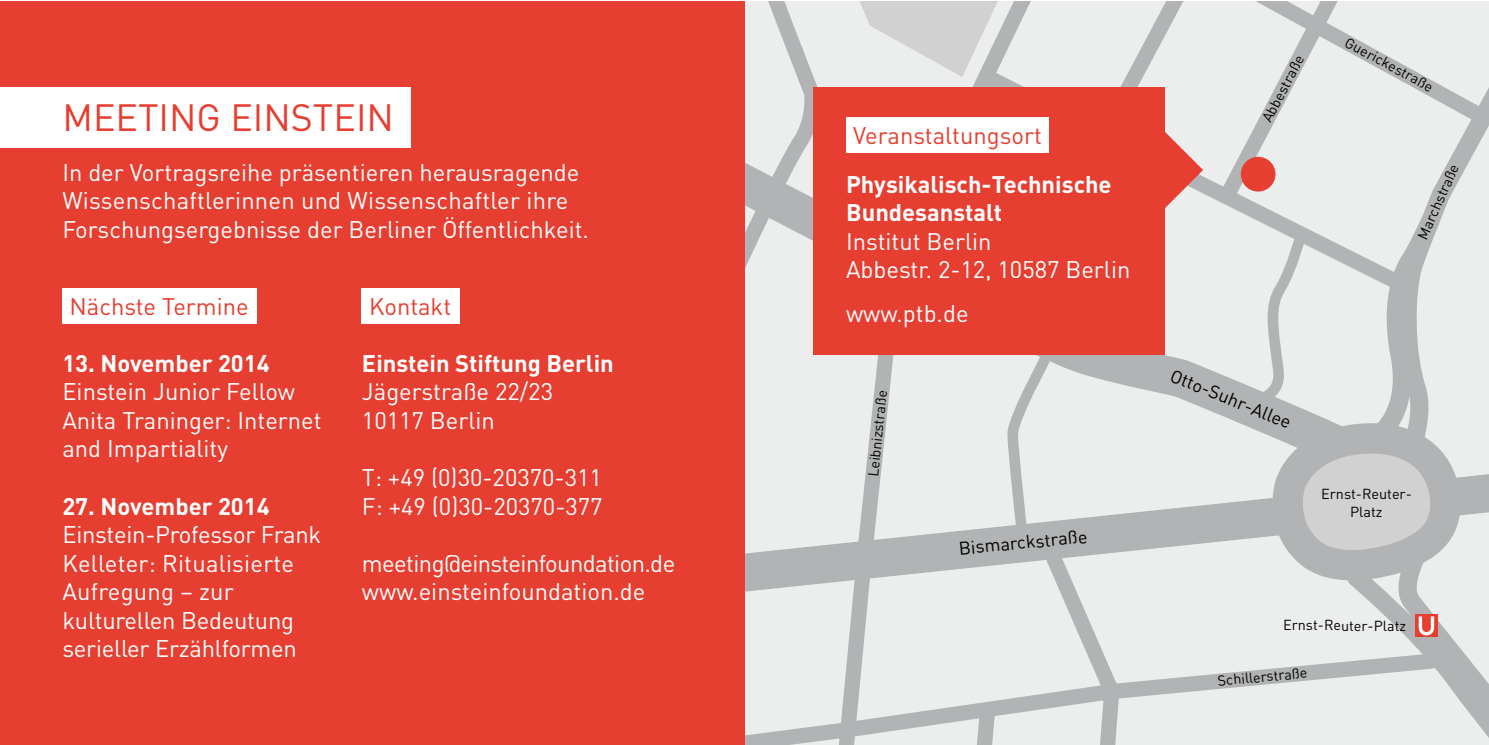
<style>
.page{position:relative;width:1489px;height:745px;background:#fff}
.page>*{position:absolute;margin:0;border:0;box-sizing:border-box;transform-origin:0 0}
.t1{font:37.5px "DIN Pro";color:#e63e30}
.t2{font:23.75px/28.5px "DIN Pro";color:#fff}
.t3{font:700 23.75px/28.5px "DIN Pro";color:#fff}
.t4{font:23.75px/28.5px "DIN Pro";letter-spacing:-.025em;color:#fff}
.t5{font:23.75px "DIN Pro";color:#e63e30}
.t6{font:18.25px "DIN";color:#000}
.t7{font:14.5px/17.2px "DIN";letter-spacing:-.005em;color:#000;text-align:center}
</style>
<div class="page">
<svg style="left:744px;top:135px;width:744px;height:609px;background:#ddd"></svg>
<svg style="left:1032px;top:135px;width:456px;height:221px;background:#e2e1e1"></svg>
<svg style="left:744px;top:364px;width:744px;height:298px;background:#dfe0e1"></svg>
<div style="left:1240px;top:157px;width:35px;height:34px;background:#e63e30;border-radius:50%"></div>
<svg style="left:1337px;top:533px;width:151px;height:211px;background:#dcdbdb"></svg>
<svg style="left:744px;top:2px;width:744px;height:133px;background:#e1e2e2"></svg>
<svg style="left:1244px;top:402px;width:237px;height:196px;background:#cccdcd"></svg>
<div style="left:0;top:2px;width:744px;height:742px;background:#e63e30"></div>
<div style="left:62px;top:288px;width:195px;height:36px;background:#fff"></div>
<div style="left:361px;top:288px;width:98px;height:36px;background:#fff"></div>
<div style="left:0;top:87px;width:410px;height:60px;background:#fff"></div>
<svg style="left:1164px;top:123px;width:38px;height:93px;background:#e69e97"></svg>
<div style="left:813px;top:87px;width:351px;height:267px;background:#e63e30"></div>
<div style="left:846px;top:118px;width:202px;height:35px;background:#fff"></div>
<h1 class="t1" style="left:62px;top:92px;width:333px">MEETING EINSTEIN</h1>
<p class="t2" style="left:62px;top:157px;width:528px">In der Vortragsreihe präsentieren herausragende<br>Wissenschaftlerinnen und Wissenschaftler ihre<br>Forschungsergebnisse der Berliner Öffentlichkeit.</p>
<p class="t5" style="left:69px;top:290px;width:181px">Nächste Termine</p>
<p class="t3" style="left:62px;top:348px;width:209px">13. November 2014</p>
<p class="t2" style="left:62px;top:376px;width:261px">Einstein Junior Fellow<br>Anita Traninger: Internet and Impartiality</p>
<p class="t3" style="left:62px;top:490px;width:209px">27. November 2014</p>
<p class="t2" style="left:62px;top:519px;width:260px">Einstein-Professor Frank<br>Kelleter: Ritualisierte<br>Aufregung – zur kulturellen Bedeutung serieller Erzählformen</p>
<p class="t5" style="left:369px;top:290px;width:84px">Kontakt</p>
<p class="t3" style="left:362px;top:348px;width:253px">Einstein Stiftung Berlin</p>
<p class="t2" style="left:362px;top:376px;width:193px">Jägerstraße 22/23<br>10117 Berlin</p>
<p class="t2" style="left:362px;top:462px;width:242px">T: +49 (0)30-20370-311<br>F: +49 (0)30-20370-377</p>
<p class="t4" style="left:362px;top:547px;width:315px">meeting@einsteinfoundation.de www.einsteinfoundation.de</p>
<p class="t5" style="left:853px;top:119px;width:190px">Veranstaltungsort</p>
<p class="t3" style="left:846px;top:169px;width:267px">Physikalisch-Technische<br>Bundesanstalt</p>
<p class="t2" style="left:846px;top:226px;width:286px">Institut Berlin<br>Abbestr. 2-12, 10587 Berlin</p>
<p class="t2" style="left:846px;top:298px;width:124px">www.ptb.de</p>
<p class="t7" style="left:864px;top:475px;width:88px;rotate:-84deg">Leibnizstraße</p>
<p class="t6" style="left:957px;top:536px;width:130px;rotate:-5deg">Bismarckstraße</p>
<p class="t7" style="left:1257px;top:117px;width:75px;rotate:-62deg">Abbestraße</p>
<p class="t7" style="left:1349px;top:33px;width:99px;rotate:28deg">Guerickestraße</p>
<p class="t7" style="left:1413px;top:235px;width:82px;rotate:-66deg">Marchstraße</p>
<p class="t6" style="left:1175px;top:363px;width:130px;rotate:22deg">Otto-Suhr-Allee</p>
<p class="t7" style="left:1321px;top:485px;width:92px">Ernst-Reuter-<br>Platz</p>
<p class="t7" style="left:1283px;top:616px;width:124px">Ernst-Reuter-Platz</p>
<p class="t7" style="left:1216px;top:671px;width:91px;rotate:-5deg">Schillerstraße</p>
</div>
